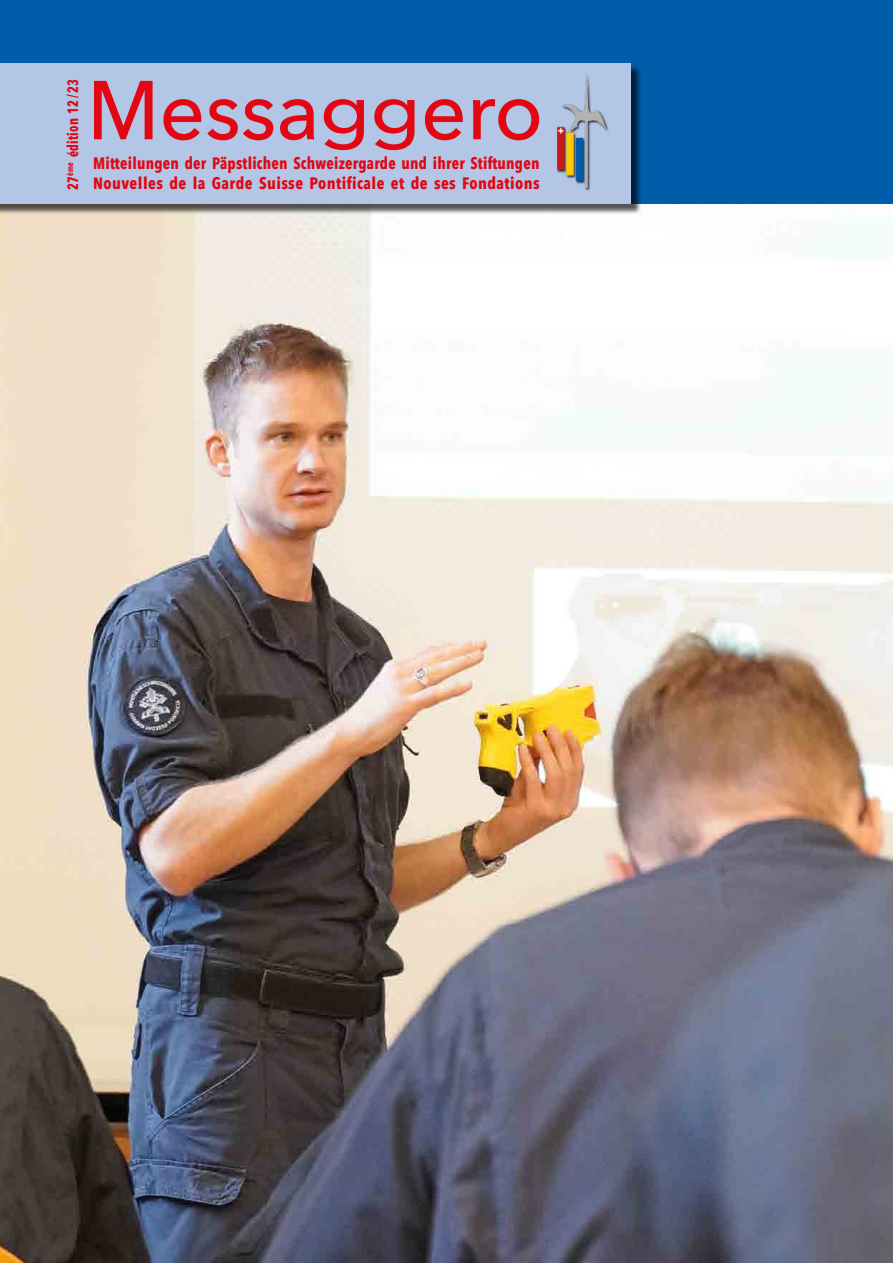
<style>
.page{position:relative;width:893px;height:1263px;background:#fff}
.page>*{position:absolute;margin:0;border:0;box-sizing:border-box;transform-origin:0 0}
.t1{font:500 82.5px "Avenir Next";color:#e30613}
.t2{font:700 16.5px "Avenir Next Condensed";letter-spacing:.015em;color:#e30613;scale:.95 1}
.t3{font:700 16.5px "Avenir Next Condensed";letter-spacing:.015em;color:#e30613}
.t4{font:700 15px "Avenir Next Condensed";letter-spacing:.02em;color:#e30613;scale:.86 1}
.s1{font-size:70.2px}
</style>
<div class="page">
<div style="left:0;top:0;width:893px;height:249px;background:#005da9"></div>
<img style="left:0;top:204px;width:893px;height:1059px">
<div style="left:0;top:65px;width:642px;height:150px;background:#000;opacity:.75"></div>
<div style="left:0;top:64px;width:631px;height:140px;background:#b3c6e5"></div>
<img style="left:557px;top:75px;width:52px;height:116px">
<p class="t4" style="left:64px;top:190px;width:130px;rotate:-90deg">27<sup>ème</sup> édition 12 /23</p>
<p class="t1" style="left:87px;top:40px;width:457px">Messa<span class="s1">gg</span>ero</p>
<p class="t2" style="left:93px;top:153px;width:471px">Mitteilungen der Päpstlichen Schweizergarde und ihrer Stiftungen</p>
<p class="t3" style="left:93px;top:173px;width:448px">Nouvelles de la Garde Suisse Pontificale et de ses Fondations</p>
</div>
